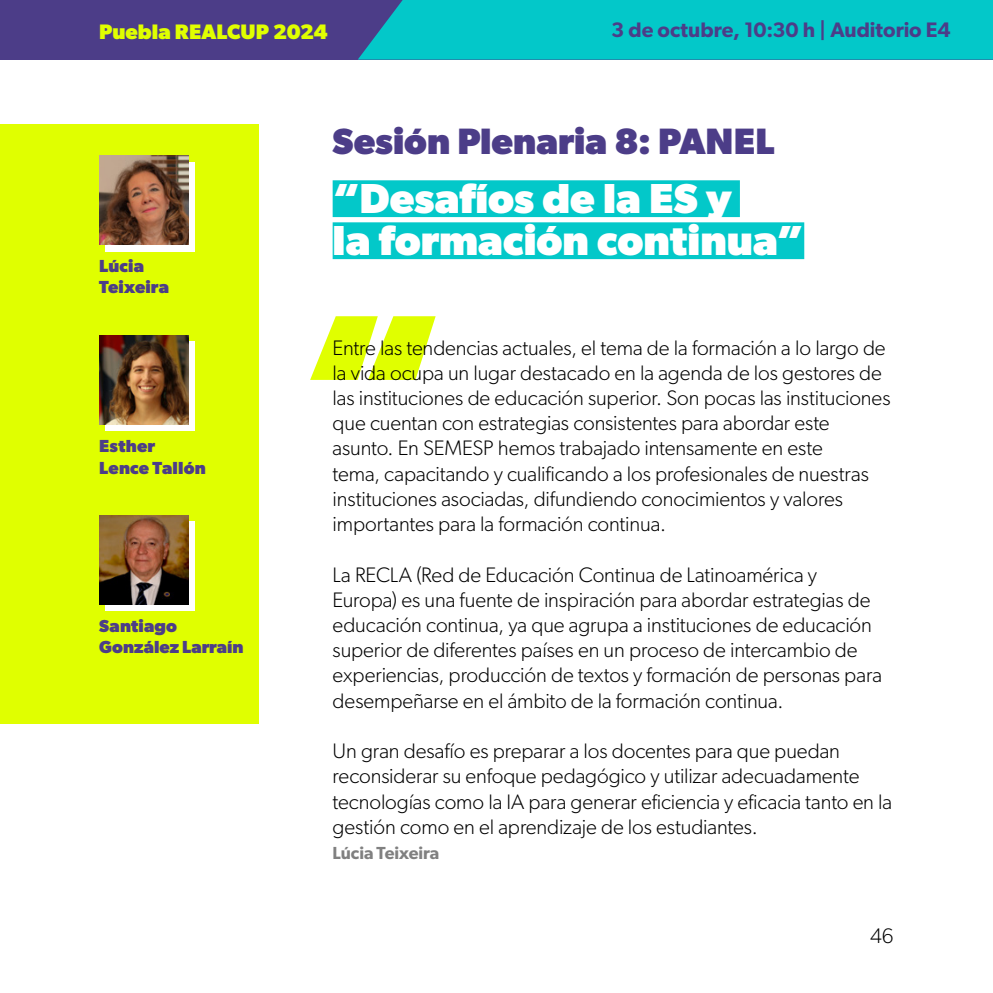
<style>
.page{position:relative;width:993px;height:993px;background:#fff}
.page>*{position:absolute;margin:0;border:0;box-sizing:border-box;transform-origin:0 0}
.t1{font:800 210px "Gibson";color:#e0ff00}
.t2{font:700 42px/42px "Gibson";color:#fff}
.t3{font:700 36.75px "Gibson";color:#4c3d88}
.t4{font:300 21px/25.2px "Gibson";letter-spacing:-.005em;color:#000}
.t5{font:600 21px "Gibson";color:#4c3d88}
.t6{font:700 21px "Gibson";color:#e0ff00}
.t7{font:700 17.5px/21px "Gibson";letter-spacing:.005em;color:#4c3d88}
.t8{font:600 17.5px "Gibson";letter-spacing:-.005em;color:#808080}
</style>
<div class="page">
<div style="left:0;top:124px;width:258px;height:599px;background:#e0ff00"></div>
<div style="left:332px;top:180px;width:407px;height:37px;background:#03c8c9"></div>
<div style="left:332px;top:222px;width:472px;height:37px;background:#03c8c9"></div>
<div style="left:105px;top:162px;width:90px;height:89px;background:#fff"></div>
<img style="left:99px;top:155px;width:90px;height:90px">
<div style="left:105px;top:341px;width:90px;height:90px;background:#fff"></div>
<img style="left:99px;top:335px;width:90px;height:89px">
<div style="left:105px;top:521px;width:90px;height:89px;background:#fff"></div>
<img style="left:99px;top:515px;width:90px;height:89px">
<div style="left:0;top:0;width:992px;height:60px;background:#4c3d88"></div>
<div style="left:358px;top:0;width:634px;height:60px;background:#03c8c9"></div>
<p class="t6" style="left:99px;top:19px;width:230px">Puebla REALCUP 2024</p>
<p class="t5" style="left:611px;top:17px;width:341px">3 de octubre, 10:30 h | Auditorio E4</p>
<h3 class="t3" style="left:332px;top:119px;width:443px">Sesión Plenaria 8: PANEL</h3>
<p class="t7" style="left:99px;top:255px;width:71px">Lúcia<br>Teixeira</p>
<p class="t7" style="left:99px;top:435px;width:108px">Esther<br>Lence Tallón</p>
<p class="t7" style="left:99px;top:615px;width:146px">Santiago<br>González Larraín</p>
<h2 class="t2" style="left:332px;top:176px;width:473px">“Desafíos de la ES y<br>la formación continua”</h2>
<h1 class="t1" style="left:298px;top:264px;width:146px">“</h1>
<p class="t4" style="left:332px;top:334px;width:559px">Entre las tendencias actuales, el tema de la formación a lo largo de la vida ocupa un lugar destacado en la agenda de los gestores de las instituciones de educación superior. Son pocas las instituciones que cuentan con estrategias consistentes para abordar este asunto. En SEMESP hemos trabajado intensamente en este<br>tema, capacitando y cualificando a los profesionales de nuestras instituciones asociadas, difundiendo conocimientos y valores importantes para la formación continua.</p>
<p class="t4" style="left:332px;top:561px;width:551px">La RECLA (Red de Educación Continua de Latinoamérica y Europa) es una fuente de inspiración para abordar estrategias de educación continua, ya que agrupa a instituciones de educación superior de diferentes países en un proceso de intercambio de experiencias, producción de textos y formación de personas para desempeñarse en el ámbito de la formación continua.</p>
<p class="t4" style="left:332px;top:737px;width:561px">Un gran desafío es preparar a los docentes para que puedan reconsiderar su enfoque pedagógico y utilizar adecuadamente tecnologías como la IA para generar eficiencia y eficacia tanto en la gestión como en el aprendizaje de los estudiantes.</p>
<p class="t8" style="left:332px;top:842px;width:108px">Lúcia Teixeira</p>
<p class="t4" style="left:869px;top:922px;width:25px">46</p>
</div>
